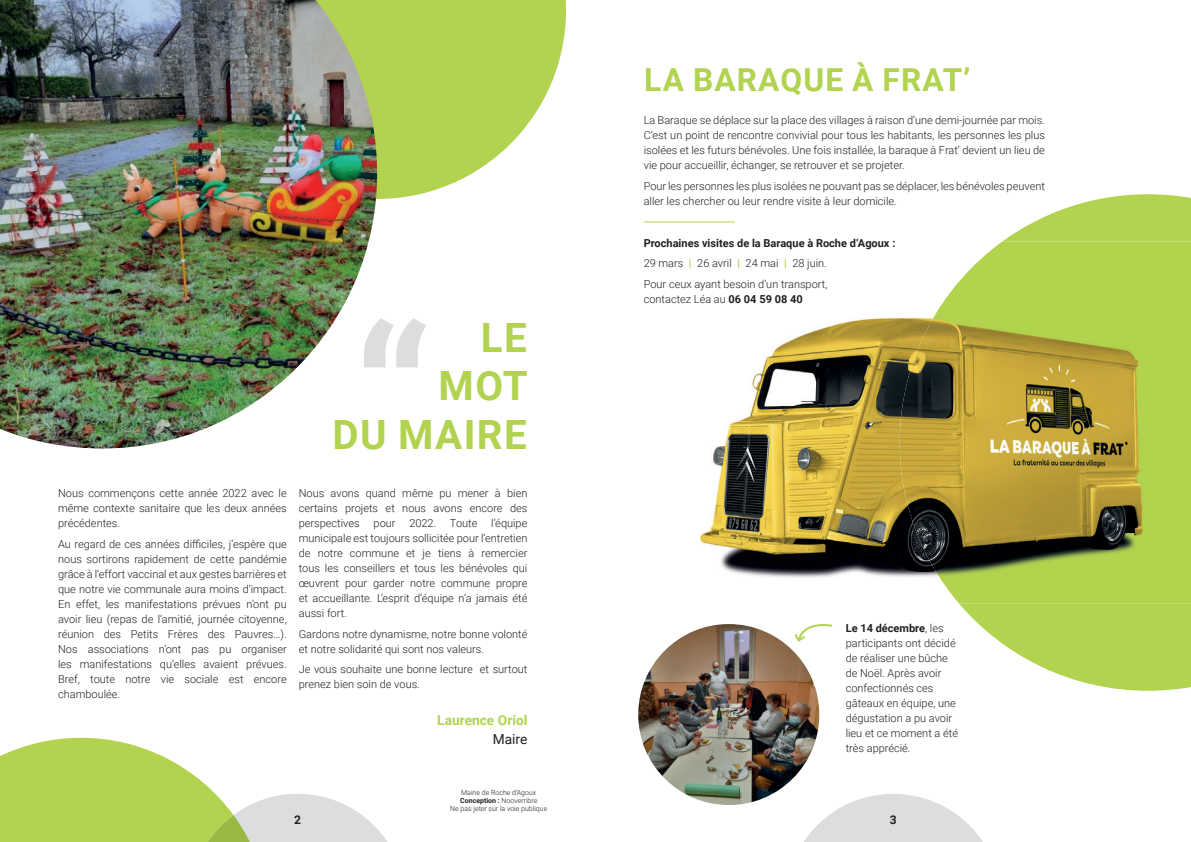
<style>
.page{position:relative;width:1191px;height:842px;background:#fff}
.page>*{position:absolute;margin:0;border:0;box-sizing:border-box;transform-origin:0 0}
.t1{font:700 193.1px "Roboto";color:#dcdddf}
.t2{font:700 40.3px/48.4px "Roboto";letter-spacing:.035em;color:#b1d34f;text-align:right}
.t3{font:700 31.7px "Roboto";letter-spacing:.035em;color:#b1d34f}
.t4{font:700 13.8px "Roboto";color:#b1d34f}
.t5{font:13.8px "Roboto";color:#231f20}
.t6{font:700 12px "Roboto";color:#231f20}
.t7{font:300 11px/15px "Roboto";color:#231f20;text-align:justify}
.t8{font:300 7px/8px "Roboto";color:#231f20;text-align:center}
.s1{font-weight:700}
.s2{font-weight:700;color:#b1d34f}
</style>
<div class="page">
<svg style="left:804px;top:794px;width:179px;height:48px"></svg>
<svg style="left:377px;top:0;width:189px;height:199px;fill:#b1d34f"></svg>
<img style="left:0;top:0;width:377px;height:448px">
<svg style="left:0;top:738px;width:387px;height:104px"></svg>
<svg style="left:959px;top:194px;width:232px;height:497px;fill:#b1d34f"></svg>
<img style="left:700px;top:317px;width:199px;height:261px">
<img style="left:899px;top:241px;width:292px;height:363px">
<hr style="left:643px;top:221px;width:92px;height:1px;background:#b1d34f">
<svg style="left:794px;top:624px;width:39px;height:18px"></svg>
<img style="left:638px;top:624px;width:181px;height:181px;border-radius:91px">
<h1 class="t1" style="left:353px;top:262px;width:80px">“</h1>
<h2 class="t2" style="left:332px;top:312px;width:197px">LE<br>MOT<br>DU MAIRE</h2>
<h3 class="t3" style="left:644px;top:58px;width:327px">LA BARAQUE À FRAT’</h3>
<p class="t7" style="left:643px;top:112px;width:403px">La Baraque se déplace sur la place des villages à raison d’une demi-journée par mois.<br>C’est un point de rencontre convivial pour tous les habitants, les personnes les plus isolées et les futurs bénévoles. Une fois installée, la baraque à Frat’ devient un lieu de vie pour accueillir, échanger, se retrouver et se projeter.</p>
<p class="t7" style="left:643px;top:178px;width:403px">Pour les personnes les plus isolées ne pouvant pas se déplacer, les bénévoles peuvent aller les chercher ou leur rendre visite à leur domicile.</p>
<p class="t7" style="left:643px;top:232px;width:253px;line-height:20.7px;text-align:left"><span class="s1">Prochaines visites de la Baraque à Roche d’Agoux :<br></span>29 mars <span class="s2">|</span> 26 avril <span class="s2">|</span> 24 mai <span class="s2">|</span> 28 juin.<br>Pour ceux ayant besoin d’un transport,</p>
<p class="t7" style="left:643px;top:291px;width:160px">contactez Léa au <span class="s1">06 04 59 08 40</span></p>
<p class="t7" style="left:58px;top:485px;width:230px">Nous commençons cette année 2022 avec le même contexte sanitaire que les deux années précédentes.</p>
<p class="t7" style="left:58px;top:536px;width:230px">Au regard de ces années difficiles, j’espère que nous sortirons rapidement de cette pandémie grâce à l’effort vaccinal et aux gestes barrières et que notre vie communale aura moins d’impact.<br>En effet, les manifestations prévues n’ont pu avoir lieu (repas de l’amitié, journée citoyenne, réunion des Petits Frères des Pauvres…).<br>Nos associations n’ont pas pu organiser les manifestations qu’elles avaient prévues.<br>Bref, toute notre vie sociale est encore chamboulée.</p>
<p class="t7" style="left:299px;top:485px;width:230px">Nous avons quand même pu mener à bien certains projets et nous avons encore des perspectives</p>
<p class="t7" style="left:299px;top:515px;width:230px;text-indent:192px">l’équipe municipale est toujours sollicitée pour l’entretien de notre commune et je tiens à remercier tous les conseillers et tous les bénévoles qui œuvrent pour garder notre commune propre et accueillante. L’esprit d’équipe n’a jamais été aussi fort.</p>
<p class="t7" style="left:299px;top:626px;width:230px">Gardons notre dynamisme, notre bonne volonté et notre solidarité qui sont nos valeurs.</p>
<p class="t7" style="left:299px;top:662px;width:230px">Je vous souhaite une bonne lecture et surtout prenez bien soin de vous.</p>
<p class="t7" style="left:373px;top:515px;width:23px">pour</p>
<p class="t7" style="left:409px;top:515px;width:70px">2022. Toute</p>
<p class="t4" style="left:437px;top:710px;width:92px">Laurence Oriol</p>
<p class="t5" style="left:493px;top:729px;width:36px">Maire</p>
<p class="t7" style="left:845px;top:620px;width:114px;text-align:left"><span class="s1">Le 14 décembre</span>, les participants ont décidé de réaliser une bûche de Noël. Après avoir confectionnés ces gâteaux en équipe, une dégustation a pu avoir lieu et ce moment a été très apprécié.</p>
<p class="t8" style="left:450px;top:788px;width:98px">Mairie de Roche d’Agoux<br><span class="s1">Conception :</span> Noovembre<br>Ne pas jeter sur la voie publique</p>
<p class="t6" style="left:294px;top:811px;width:8px">2</p>
<p class="t6" style="left:889px;top:811px;width:8px">3</p>
</div>
